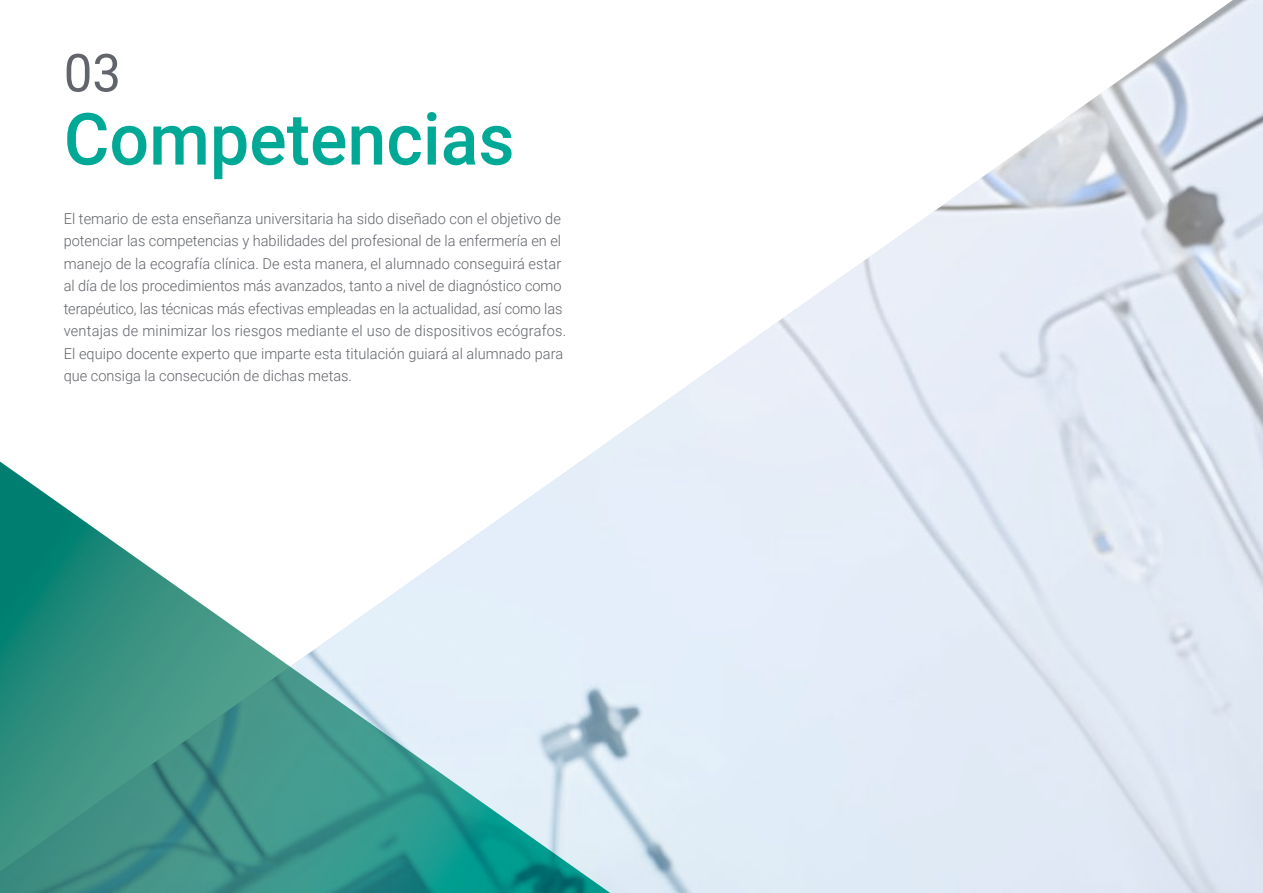
<style>
.page{position:relative;width:1263px;height:893px;background:#fff}
.page>*{position:absolute;margin:0;border:0;box-sizing:border-box;transform-origin:0 0}
.t1{font:500 72px "Roboto";color:#00a996}
.t2{font:52.5px "Roboto";color:#61646a}
.t3{font:300 15px/22.5px "Roboto";letter-spacing:.005em;color:#61646a}
</style>
<div class="page">
<img style="left:602px;top:0;width:661px;height:893px">
<svg style="left:0;top:446px;width:640px;height:447px"></svg>
<h2 class="t2" style="left:64px;top:36px;width:59px">03</h2>
<h1 class="t1" style="left:64px;top:89px;width:452px">Competencias</h1>
<p class="t3" style="left:64px;top:207px;width:504px">El temario de esta enseñanza universitaria ha sido diseñado con el objetivo de potenciar las competencias y habilidades del profesional de la enfermería en el manejo de la ecografía clínica. De esta manera, el alumnado conseguirá estar al día de los procedimientos más avanzados, tanto a nivel de diagnóstico como terapéutico, las técnicas más efectivas empleadas en la actualidad, así como las ventajas de minimizar los riesgos mediante el uso de dispositivos ecógrafos.<br>El equipo docente experto que imparte esta titulación guiará al alumnado para que consiga la consecución de dichas metas.</p>
</div>
